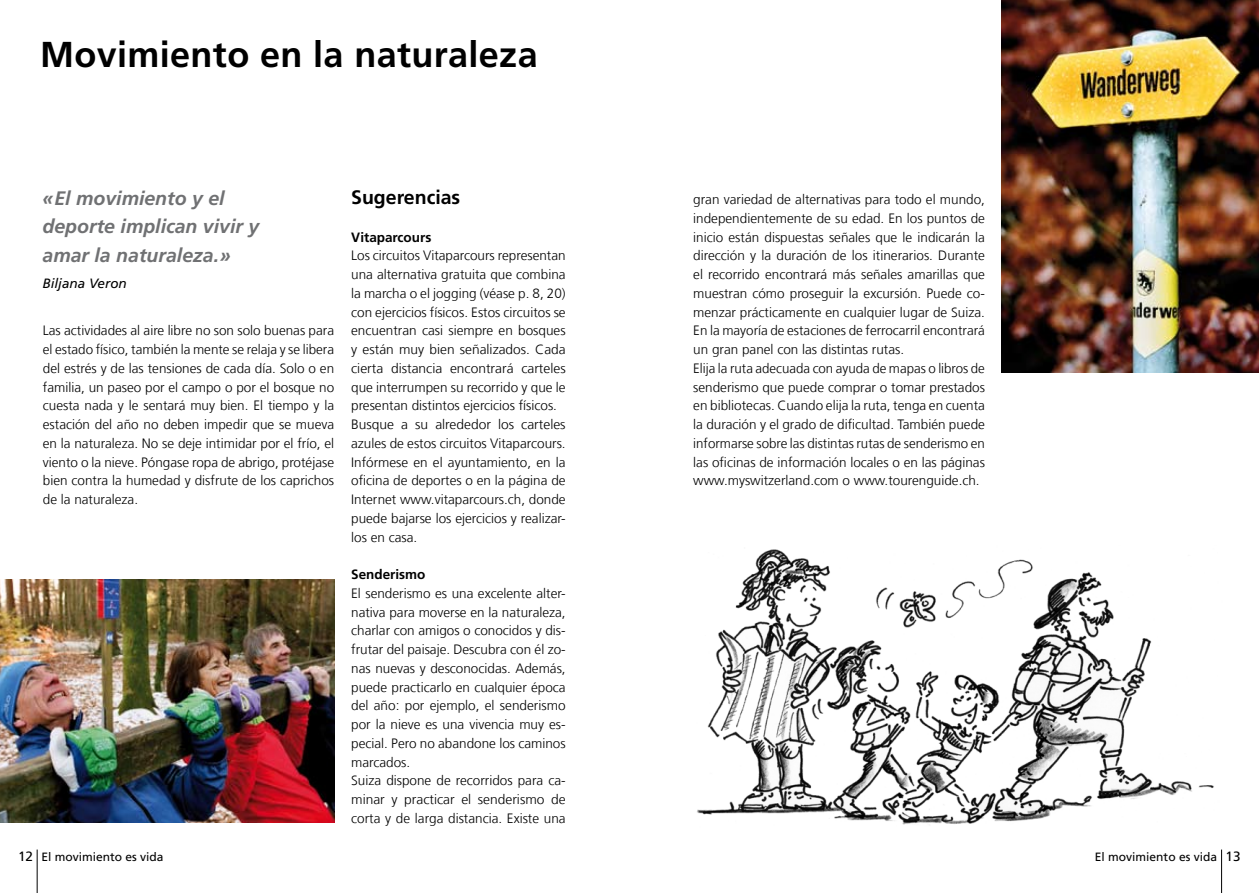
<style>
.page{position:relative;width:1259px;height:893px;background:#fff}
.page>*{position:absolute;margin:0;border:0;box-sizing:border-box;transform-origin:0 0}
.t1{font:700 36px "Frutiger LT Com";letter-spacing:.01em;color:#000}
.t2{font:italic 700 19.5px/28.5px "Frutiger LT Com";color:#707173}
.t3{font:700 19.5px "Frutiger LT Com";color:#000}
.t4{font:300 13.5px/18.8px "Frutiger LT Com";color:#000}
.t5{font:700 13.5px "Frutiger LT Com";color:#000}
.t6{font:italic 13.5px "Frutiger LT Com";color:#000}
.t7{font:12px "Frutiger LT Com";color:#000}
.s1{font-size:13.5px}
</style>
<div class="page">
<img style="left:0;top:579px;width:334px;height:244px">
<img style="left:1002px;top:0;width:257px;height:373px">
<hr style="left:37px;top:849px;width:1px;height:44px;background:#000">
<hr style="left:1221px;top:849px;width:1px;height:44px;background:#000">
<img style="left:697px;top:549px;width:517px;height:276px">
<h1 class="t1" style="left:40px;top:34px;width:499px">Movimiento en la naturaleza</h1>
<h2 class="t2" style="left:43px;top:184px;width:218px">«El movimiento y el deporte implican vivir y amar la naturaleza.»</h2>
<p class="t6" style="left:43px;top:275px;width:86px">Biljana Veron</p>
<p class="t4" style="left:43px;top:321px;width:293px;text-align:justify">Las actividades al aire libre no son solo buenas para el estado físico, también la mente se relaja y se libera del estrés y de las tensiones de cada día. Solo o en familia, un paseo por el campo o por el bosque no cuesta nada y le sentará muy bien. El tiempo y la estación del año no deben impedir que se mueva en la naturaleza. No se deje intimidar por el frío, el viento o la nieve. Póngase ropa de abrigo, protéjase bien contra la humedad y disfrute de los caprichos de la naturaleza.</p>
<h2 class="t3" style="left:351px;top:186px;width:111px">Sugerencias</h2>
<p class="t5" style="left:351px;top:229px;width:82px">Vitaparcours</p>
<p class="t4" style="left:351px;top:246px;width:216px">Los circuitos Vitaparcours representan una alternativa gratuita que combina la marcha o el jogging (véase p. 8, 20) con ejercicios físicos. Estos circuitos se encuentran casi siempre en bosques y están muy bien señalizados. Cada cierta distancia encontrará carteles que interrumpen su recorrido y que le presentan distintos ejercicios físicos.<br>Busque a su alrededor los carteles azules de estos circuitos Vitaparcours.<br>Infórmese en el ayuntamiento, en la oficina de deportes o en la página de Internet www.vitaparcours.ch, donde puede bajarse los ejercicios y realizar&shy;los en casa.</p>
<p class="t5" style="left:351px;top:566px;width:76px">Senderismo</p>
<p class="t4" style="left:351px;top:584px;width:216px">El senderismo es una excelente alter&shy;nativa para moverse en la naturaleza, charlar con amigos o conocidos y dis&shy;frutar del paisaje. Descubra con él zo&shy;nas nuevas y desconocidas. Además, puede practicarlo en cualquier época del año: por ejemplo, el senderismo por la nieve es una vivencia muy es&shy;pecial. Pero no abandone los caminos marcados.<br>Suiza dispone de recorridos para ca&shy;minar y practicar el senderismo de corta y de larga distancia. Existe una</p>
<p class="t4" style="left:693px;top:190px;width:293px">gran variedad de alternativas para todo el mundo, independientemente de su edad. En los puntos de inicio están dispuestas señales que le indicarán la dirección y la duración de los itinerarios. Durante el recorrido encontrará más señales amarillas que muestran cómo proseguir la excursión. Puede co&shy;menzar prácticamente en cualquier lugar de Suiza.<br>En la mayoría de estaciones de ferrocarril encontrará un gran panel con las distintas rutas.<br>Elija la ruta adecuada con ayuda de mapas o libros de senderismo que puede comprar o tomar prestados en bibliotecas. Cuando elija la ruta, tenga en cuenta la duración y el grado de dificultad. También puede informarse sobre las distintas rutas de senderismo en las oficinas de información locales o en las páginas www.myswitzerland.com o www.tourenguide.ch.</p>
<p class="t7" style="left:18px;top:849px;width:147px"><span class="s1">12</span> El movimiento es vida</p>
<p class="t7" style="left:1095px;top:849px;width:147px">El movimiento es vida <span class="s1">13</span></p>
</div>
